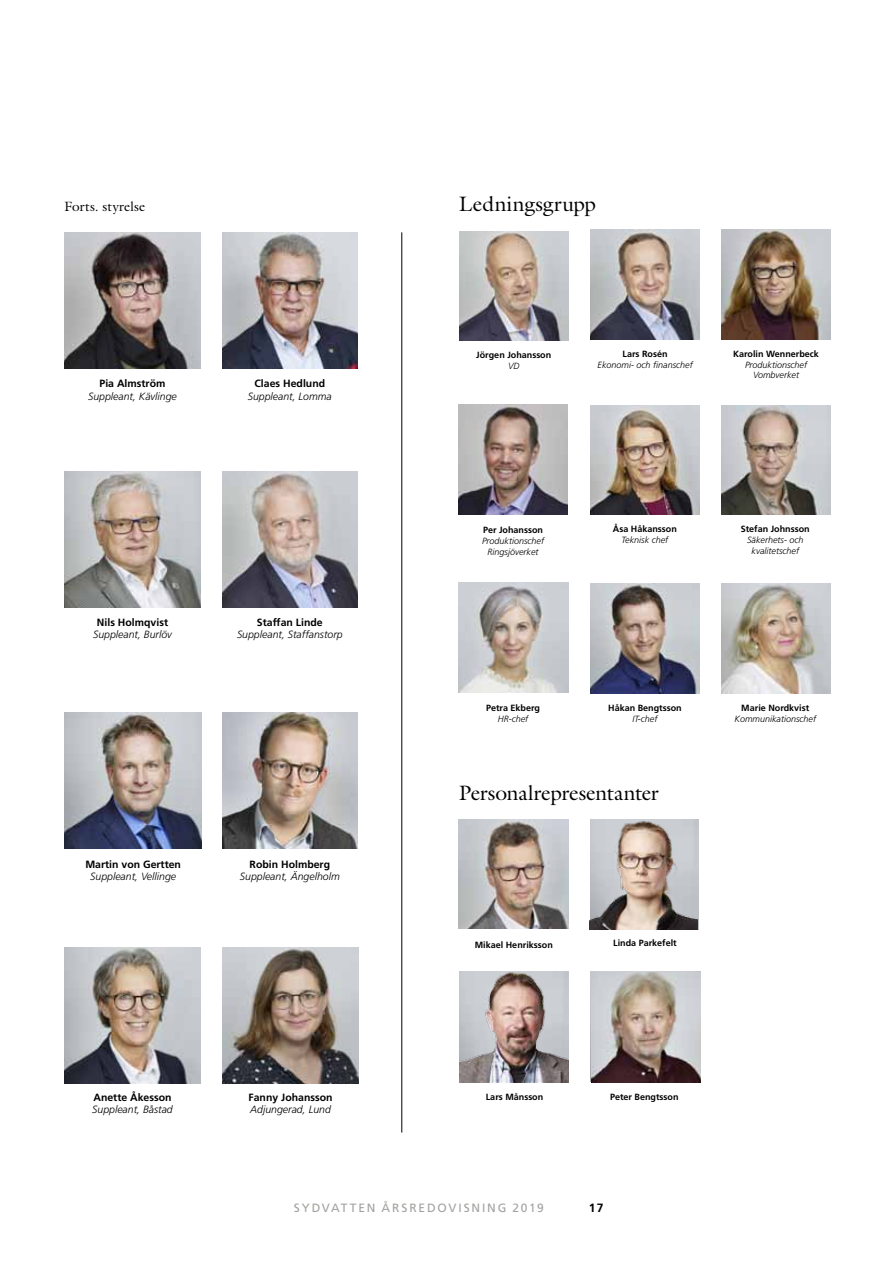
<style>
.page{position:relative;width:893px;height:1263px;background:#fff}
.page>*{position:absolute;margin:0;border:0;box-sizing:border-box;transform-origin:0 0}
.t1{font:21px "Galliard";letter-spacing:-.005em;color:#000}
.t2{font:13.5px "Galliard";letter-spacing:.01em;color:#000}
.t3{font:12px "Frutiger";letter-spacing:.155em;color:#a1a19e}
.t4{font:700 12px "Frutiger";color:#000}
.t5{font:italic 300 10.5px "Frutiger";color:#000}
.t6{font:700 10.5px "Frutiger";color:#000}
.t7{font:700 9px "Frutiger";color:#000}
.t8{font:italic 300 9px/10.8px "Frutiger";color:#000;text-align:center}
</style>
<div class="page">
<img style="left:64px;top:232px;width:137px;height:136px">
<img style="left:458px;top:405px;width:110px;height:110px">
<img style="left:459px;top:819px;width:110px;height:110px">
<img style="left:459px;top:231px;width:110px;height:110px">
<img style="left:590px;top:405px;width:110px;height:110px">
<img style="left:590px;top:584px;width:110px;height:109px">
<img style="left:721px;top:229px;width:110px;height:110px">
<img style="left:458px;top:582px;width:110px;height:110px">
<img style="left:223px;top:232px;width:135px;height:136px">
<img style="left:64px;top:471px;width:137px;height:136px">
<img style="left:223px;top:712px;width:135px;height:136px">
<img style="left:64px;top:947px;width:137px;height:136px">
<img style="left:223px;top:471px;width:135px;height:136px">
<img style="left:64px;top:712px;width:137px;height:136px">
<img style="left:721px;top:405px;width:110px;height:110px">
<img style="left:721px;top:584px;width:110px;height:109px">
<img style="left:590px;top:230px;width:110px;height:109px">
<hr style="left:402px;top:232px;width:1px;height:900px;background:#000">
<img style="left:589px;top:819px;width:109px;height:110px">
<img style="left:591px;top:972px;width:110px;height:111px">
<img style="left:459px;top:972px;width:110px;height:111px">
<img style="left:223px;top:947px;width:136px;height:136px">
<h2 class="t2" style="left:64px;top:198px;width:82px">Forts. styrelse</h2>
<h1 class="t1" style="left:459px;top:190px;width:139px">Ledningsgrupp</h1>
<p class="t6" style="left:100px;top:377px;width:67px">Pia Almström</p>
<p class="t5" style="left:88px;top:390px;width:90px">Suppleant, Kävlinge</p>
<p class="t6" style="left:255px;top:377px;width:72px">Claes Hedlund</p>
<p class="t5" style="left:248px;top:390px;width:86px">Suppleant, Lomma</p>
<p class="t7" style="left:476px;top:350px;width:76px">Jörgen Johansson</p>
<p class="t8" style="left:508px;top:360px;width:13px">VD</p>
<p class="t7" style="left:623px;top:348px;width:46px">Lars Rosén</p>
<p class="t8" style="left:598px;top:359px;width:97px">Ekonomi- och finanschef</p>
<p class="t7" style="left:733px;top:348px;width:87px">Karolin Wennerbeck</p>
<p class="t8" style="left:745px;top:359px;width:64px">Produktionschef<br>Vombverket</p>
<p class="t7" style="left:483px;top:525px;width:62px">Per Johansson</p>
<p class="t8" style="left:482px;top:536px;width:64px">Produktionschef<br>Ringsjöverket</p>
<p class="t7" style="left:613px;top:524px;width:65px">Åsa Håkansson</p>
<p class="t8" style="left:622px;top:534px;width:48px">Teknisk chef</p>
<p class="t7" style="left:741px;top:524px;width:71px">Stefan Johnsson</p>
<p class="t8" style="left:747px;top:534px;width:58px">Säkerhets- och kvalitetschef</p>
<p class="t6" style="left:97px;top:616px;width:73px">Nils Holmqvist</p>
<p class="t5" style="left:93px;top:629px;width:80px">Suppleant, Burlöv</p>
<p class="t6" style="left:257px;top:616px;width:67px">Staffan Linde</p>
<p class="t5" style="left:237px;top:629px;width:107px">Suppleant, Staffanstorp</p>
<p class="t7" style="left:486px;top:702px;width:56px">Petra Ekberg</p>
<p class="t8" style="left:498px;top:713px;width:32px">HR-chef</p>
<p class="t7" style="left:608px;top:702px;width:75px">Håkan Bengtsson</p>
<p class="t8" style="left:632px;top:713px;width:27px">IT-chef</p>
<p class="t7" style="left:741px;top:702px;width:69px">Marie Nordkvist</p>
<p class="t8" style="left:734px;top:713px;width:83px">Kommunikationschef</p>
<h1 class="t1" style="left:459px;top:779px;width:201px">Personalrepresentanter</h1>
<p class="t6" style="left:85px;top:858px;width:97px">Martin von Gertten</p>
<p class="t5" style="left:90px;top:871px;width:87px">Suppleant, Vellinge</p>
<p class="t6" style="left:250px;top:858px;width:82px">Robin Holmberg</p>
<p class="t5" style="left:240px;top:871px;width:101px">Suppleant, Ängelholm</p>
<p class="t7" style="left:475px;top:939px;width:80px">Mikael Henriksson</p>
<p class="t7" style="left:613px;top:938px;width:65px">Linda Parkefelt</p>
<p class="t6" style="left:93px;top:1091px;width:80px">Anette Åkesson</p>
<p class="t5" style="left:92px;top:1104px;width:82px">Suppleant, Båstad</p>
<p class="t6" style="left:249px;top:1091px;width:86px">Fanny Johansson</p>
<p class="t5" style="left:250px;top:1104px;width:82px">Adjungerad, Lund</p>
<p class="t7" style="left:486px;top:1091px;width:59px">Lars Månsson</p>
<p class="t7" style="left:610px;top:1091px;width:70px">Peter Bengtsson</p>
<h3 class="t3" style="left:294px;top:1200px;width:252px">SYDVATTEN ÅRSREDOVISNING 2019</h3>
<h3 class="t4" style="left:589px;top:1200px;width:16px">17</h3>
</div>
